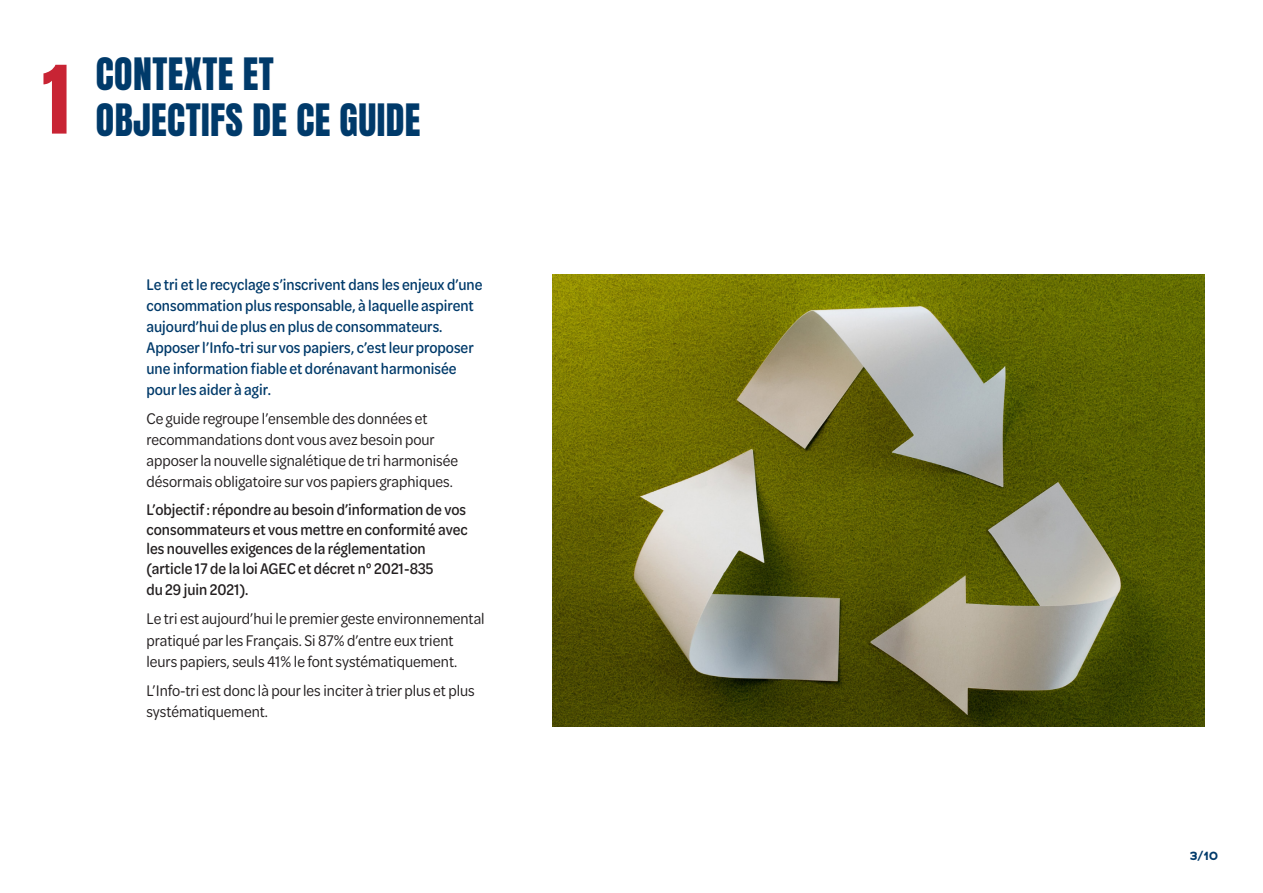
<style>
.page{position:relative;width:1263px;height:893px;background:#fff}
.page>*{position:absolute;margin:0;border:0;box-sizing:border-box;transform-origin:0 0}
.t1{font:79.95px "Anton";color:#c82434}
.t2{font:37.95px "Anton";letter-spacing:.01em;color:#003a6a}
.t3{font:16.5px/21px "Omnes Cond";color:#231f20}
.t4{font:500 16.5px/21px "Omnes Cond";color:#003a6a}
.t5{font:500 16.5px/19.5px "Omnes Cond";color:#231f20}
.t6{font:700 12px "Adrianna";color:#003a6a}
</style>
<div class="page">
<img style="left:553px;top:274px;width:651px;height:452px">
<p class="t1" style="left:43px;top:59px;width:28px">1</p>
<p class="t2" style="left:96px;top:55px;width:179px">CONTEXTE ET</p>
<p class="t2" style="left:96px;top:101px;width:326px">OBJECTIFS DE CE GUIDE</p>
<p class="t4" style="left:146px;top:273px;width:338px">Le tri et le recyclage s’inscrivent dans les enjeux d’une consommation plus responsable, à laquelle aspirent aujourd’hui de plus en plus de consommateurs.<br>Apposer l’Info-tri sur vos papiers, c’est leur proposer une information fiable et dorénavant harmonisée pour les aider à agir.</p>
<p class="t3" style="left:146px;top:408px;width:313px">Ce guide regroupe l’ensemble des données et recommandations dont vous avez besoin pour apposer la nouvelle signalétique de tri harmonisée désormais obligatoire sur vos papiers graphiques.</p>
<p class="t5" style="left:146px;top:499px;width:323px">L’objectif : répondre au besoin d’information de vos consommateurs et vous mettre en conformité avec les nouvelles exigences de la réglementation (article 17 de la loi AGEC et décret n° 2021-835</p>
<p class="t5" style="left:146px;top:579px;width:103px">du 29 juin 2021).</p>
<p class="t3" style="left:146px;top:608px;width:340px">Le tri est aujourd’hui le premier geste environnemental pratiqué par les Français. Si 87% d’entre eux trient leurs papiers, seuls 41% le font systématiquement.</p>
<p class="t3" style="left:146px;top:679px;width:330px">L’Info-tri est donc là pour les inciter à trier plus et plus systématiquement.</p>
<p class="t6" style="left:1190px;top:848px;width:30px">3/10</p>
</div>
